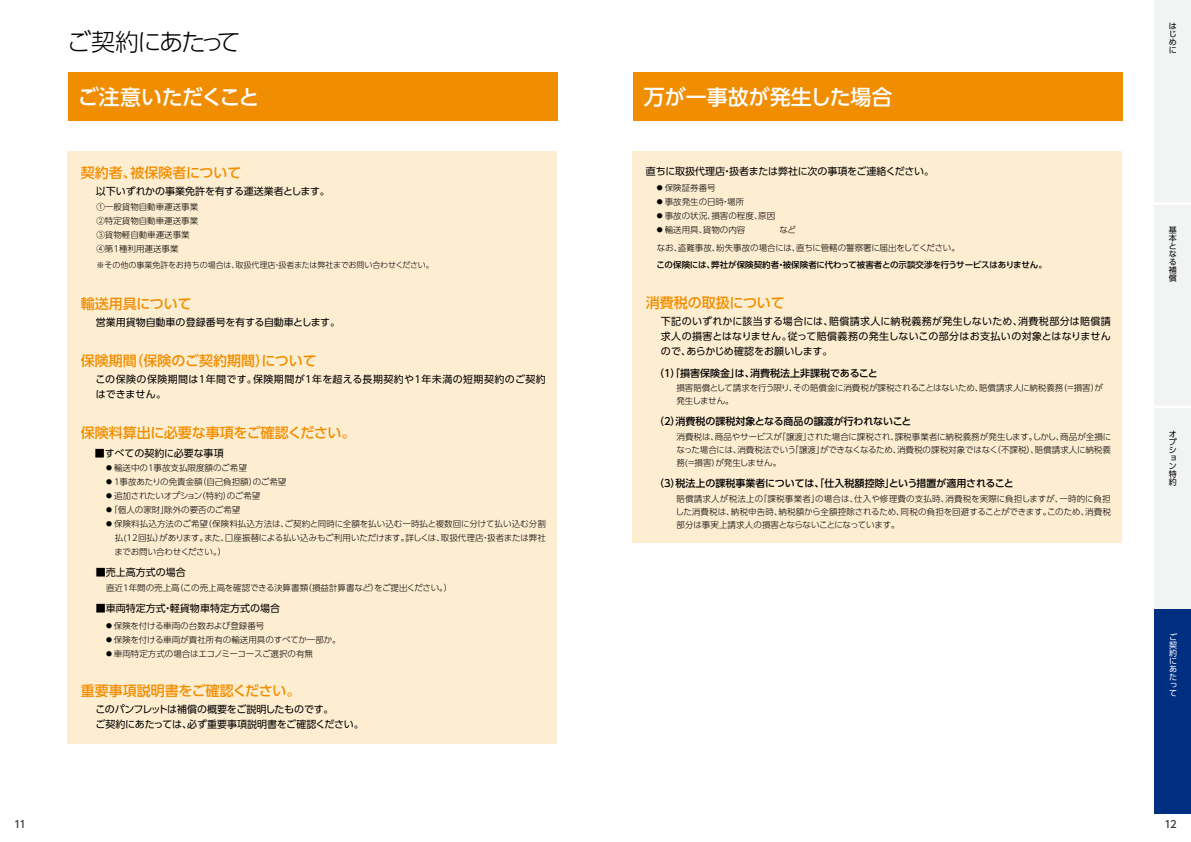
<style>
.page{position:relative;width:1191px;height:842px;background:#fff}
.page>*{position:absolute;margin:0;border:0;box-sizing:border-box;transform-origin:0 0}
.t1{font:300 24px "UD Shin Go Pro";letter-spacing:-.075em;color:#000}
.t2{font:500 21px "UD Shin Go Pro";color:#fff}
.t3{font:500 14px "UD Shin Go Pro";color:#f18d00}
.t4{font:10px/15px "UD Shin Go Pro";color:#000;text-align:justify}
.t5{font:500 10px "UD Shin Go Pro";color:#000}
.t6{font:10px/15px "UD Shin Go Pro";letter-spacing:-.025em;color:#000}
.t7{font:10px/15px "UD Shin Go Pro";letter-spacing:.04em;color:#000}
.t8{font:10px "UD Shin Go Pro";letter-spacing:-.02em;color:#000}
.t9{font:500 10px "UD Shin Go Pro";color:#383842}
.t10{font:300 8.5px/14px "UD Shin Go Pro";color:#000;text-align:justify}
.t11{font:300 8.5px/13px "UD Shin Go Pro";letter-spacing:-.02em;color:#000}
.t12{font:500 8.5px "UD Shin Go Pro";letter-spacing:-.01em;color:#000}
.t13{font:300 8.5px "UD Shin Go Pro";letter-spacing:-.03em;color:#000}
.t14{font:300 8px "UD Shin Go Pro";letter-spacing:-.01em;color:#000}
.t15{font:8px/8px "UD Shin Go Pro";color:#000;text-align:justify}
.t16{font:8px/8px "UD Shin Go Pro";color:#fff;text-align:justify}
.s1{font-size:5.9px}
</style>
<div class="page">
<div style="left:68px;top:72px;width:489px;height:49px;background:#f18d00"></div>
<div style="left:633px;top:72px;width:489px;height:49px;background:#f18d00"></div>
<div style="left:68px;top:151px;width:489px;height:593px;background:#feeed1"></div>
<div style="left:632px;top:151px;width:490px;height:392px;background:#feeed1"></div>
<div style="left:1154px;top:406px;width:37px;height:205px;background:#f2f3f3"></div>
<div style="left:1154px;top:203px;width:37px;height:205px;background:#f2f3f3"></div>
<div style="left:1154px;top:0;width:37px;height:205px;background:#f2f3f3"></div>
<hr style="left:1154px;top:202px;width:37px;height:2px;background:#fff">
<hr style="left:1154px;top:406px;width:37px;height:2px;background:#fff">
<div style="left:1154px;top:609px;width:37px;height:205px;background:#002f82"></div>
<h1 class="t1" style="left:67px;top:22px;width:176px">ご契約にあたって</h1>
<h2 class="t2" style="left:78px;top:80px;width:183px">ご注意いただくこと</h2>
<h2 class="t2" style="left:644px;top:80px;width:250px">万が一事故が発生した場合</h2>
<h3 class="t3" style="left:81px;top:161px;width:162px">契約者、被保険者について</h3>
<p class="t4" style="left:96px;top:183px;width:235px">以下いずれかの事業免許を有する運送業者とします。</p>
<p class="t10" style="left:96px;top:200px;width:103px;text-align:left">①一般貨物自動車運送事業<br>②特定貨物自動車運送事業<br>③貨物軽自動車運送事業<br>④第1種利用運送事業</p>
<p class="t8" style="left:646px;top:163px;width:290px">直ちに取扱代理店・扱者または弊社に次の事項をご連絡ください。</p>
<p class="t10" style="left:657px;top:180px;width:60px"><span class="s1">●</span> 保険証券番号</p>
<p class="t10" style="left:657px;top:194px;width:89px"><span class="s1">●</span> 事故発生の日時・場所</p>
<p class="t10" style="left:657px;top:208px;width:120px"><span class="s1">●</span> 事故の状況、損害の程度、原因</p>
<p class="t10" style="left:657px;top:220px;width:304px;line-height:17.9px"><span class="s1">●</span> 輸送用具、貨物の内容　　　　など<br>なお、盗難事故、紛失事故の場合には、直ちに管轄の警察署に届出をしてください。</p>
<p class="t14" style="left:96px;top:259px;width:339px">※その他の事業免許をお持ちの場合は、取扱代理店・扱者または弊社までお問い合わせください。</p>
<p class="t12" style="left:656px;top:258px;width:392px">この保険には、弊社が保険契約者・被保険者に代わって被害者との示談交渉を行うサービスはありません。</p>
<h3 class="t3" style="left:81px;top:292px;width:112px">輸送用具について</h3>
<p class="t4" style="left:96px;top:314px;width:246px">営業用貨物自動車の登録番号を有する自動車とします。</p>
<h3 class="t3" style="left:81px;top:349px;width:237px">保険期間（保険のご契約期間）について</h3>
<p class="t7" style="left:95px;top:372px;width:452px">この保険の保険期間は1年間です。保険期間が1年を超える長期契約や1年未満の短期契約のご契約はできません。</p>
<h3 class="t3" style="left:81px;top:421px;width:276px">保険料算出に必要な事項をご確認ください。</h3>
<p class="t4" style="left:95px;top:445px;width:130px">■すべての契約に必要な事項</p>
<p class="t10" style="left:106px;top:460px;width:142px"><span class="s1">●</span> 輸送中の1事故支払限度額のご希望</p>
<p class="t10" style="left:106px;top:474px;width:181px"><span class="s1">●</span> 1事故あたりの免責金額（自己負担額）のご希望</p>
<p class="t13" style="left:106px;top:489px;width:156px"><span class="s1">●</span> 追加されたいオプション（特約）のご希望</p>
<p class="t10" style="left:106px;top:502px;width:136px"><span class="s1">●</span>「個人の家財」除外の要否のご希望</p>
<p class="t10" style="left:114px;top:516px;width:433px;text-indent:-8px"><span class="s1">●</span> 保険料払込方法のご希望（保険料払込方法は、ご契約と同時に全額を払い込む一時払と複数回に分けて払い込む分割払(12回払）があります。また、口座振替による払い込みもご利用いただけます。詳しくは、取扱代理店・扱者または弊社までお問い合わせください。）</p>
<p class="t4" style="left:96px;top:565px;width:92px">■売上高方式の場合</p>
<p class="t4" style="left:96px;top:600px;width:186px">■車両特定方式・軽貨物車特定方式の場合</p>
<p class="t10" style="left:106px;top:581px;width:348px">直近1年間の売上高（この売上高を確認できる決算書類（損益計算書など）をご提出ください。）</p>
<p class="t10" style="left:106px;top:619px;width:160px"><span class="s1">●</span> 保険を付ける車両の台数および登録番号</p>
<p class="t10" style="left:106px;top:633px;width:236px"><span class="s1">●</span> 保険を付ける車両が貴社所有の輸送用具のすべてか一部か。</p>
<p class="t10" style="left:106px;top:647px;width:208px"><span class="s1">●</span> 車両特定方式の場合はエコノミーコースご選択の有無</p>
<h3 class="t3" style="left:81px;top:680px;width:221px">重要事項説明書をご確認ください。</h3>
<p class="t6" style="left:95px;top:702px;width:270px">このパンフレットは補償の概要をご説明したものです。<br>ご契約にあたっては、必ず重要事項説明書をご確認ください。</p>
<h3 class="t3" style="left:645px;top:291px;width:141px">消費税の取扱について</h3>
<p class="t4" style="left:661px;top:313px;width:451px">下記のいずれかに該当する場合には、賠償請求人に納税義務が発生しないため、消費税部分は賠償請求人の損害とはなりません。従って賠償義務の発生しないこの部分はお支払いの対象とはなりませんので、あらかじめ確認をお願いします。</p>
<p class="t5" style="left:654px;top:365px;width:225px">（１）「損害保険金」は、消費税法上非課税であること</p>
<p class="t11" style="left:676px;top:381px;width:428px">損害賠償として請求を行う限り、その賠償金に消費税が課税されることはないため、賠償請求人に納税義務（＝損害）が発生しません。</p>
<p class="t5" style="left:654px;top:413px;width:259px">（２）消費税の課税対象となる商品の譲渡が行われないこと</p>
<p class="t10" style="left:676px;top:430px;width:436px;line-height:13px">消費税は、商品やサービスが「譲渡」された場合に課税され、課税事業者に納税義務が発生します。しかし、商品が全損になった場合には、消費税法でいう「譲渡」ができなくなるため、消費税の課税対象ではなく（不課税）、賠償請求人に納税義務(=損害）が発生しません。</p>
<p class="t5" style="left:654px;top:475px;width:361px">（３）税法上の課税事業者については、「仕入税額控除」という措置が適用されること</p>
<p class="t10" style="left:675px;top:492px;width:437px;line-height:13px">賠償請求人が税法上の「課税事業者」の場合は、仕入や修理費の支払時、消費税を実際に負担しますが、一時的に負担した消費税は、納税申告時、納税額から全額控除されるため、同税の負担を回避することができます。このため、消費税部分は事実上請求人の損害とならないことになっています。</p>
<p class="t15" style="left:1168px;top:22px;width:9px">はじめに</p>
<p class="t15" style="left:1168px;top:226px;width:9px">基本となる補償</p>
<p class="t15" style="left:1168px;top:430px;width:10px;text-align:left">オプション特約</p>
<p class="t16" style="left:1169px;top:633px;width:10px">ご契約にあたって</p>
<p class="t9" style="left:14px;top:816px;width:13px">11</p>
<p class="t9" style="left:1164px;top:816px;width:14px">12</p>
</div>
